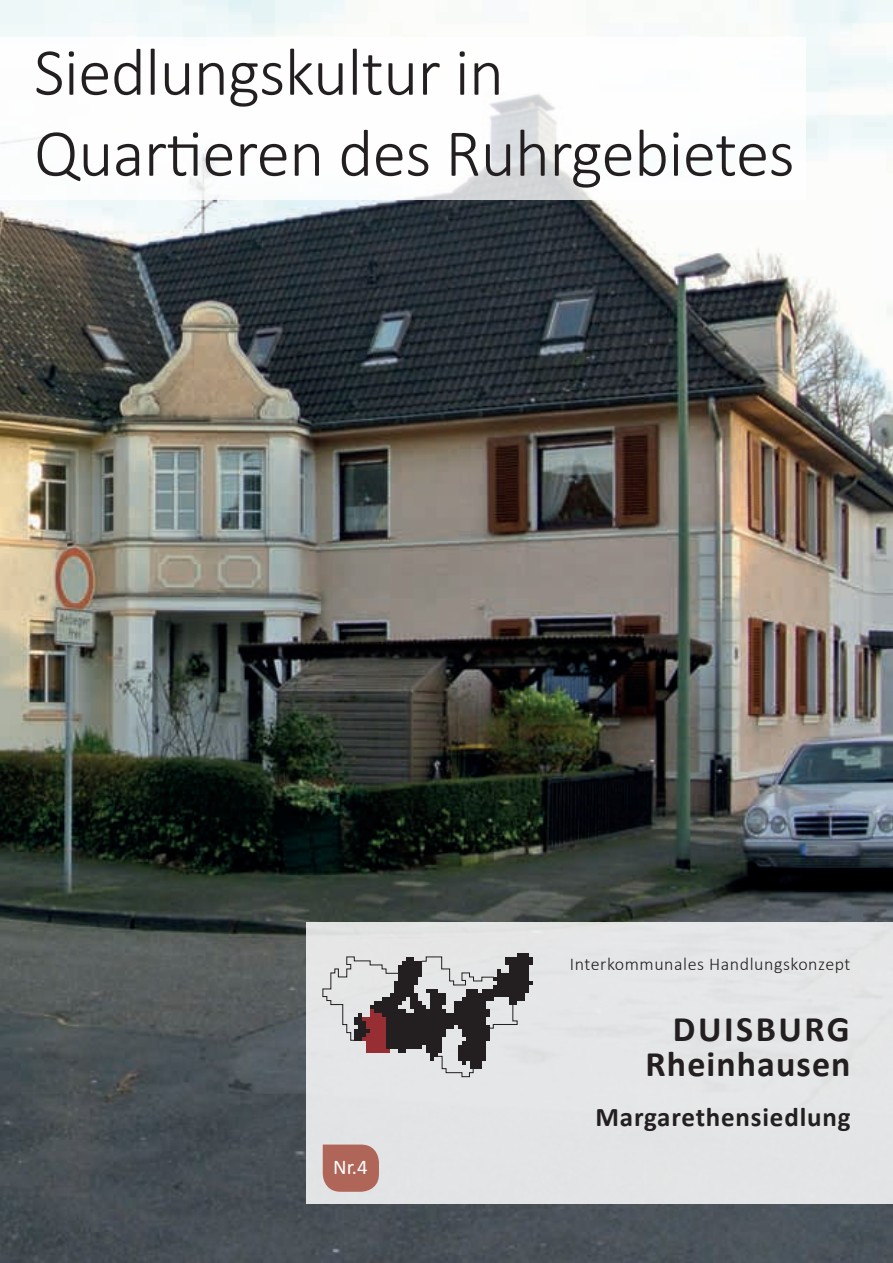
<style>
.page{position:relative;width:893px;height:1263px;background:#fff}
.page>*{position:absolute;margin:0;border:0;box-sizing:border-box;transform-origin:0 0}
.t1{font:300 67.5px/81px "Calibri";letter-spacing:-.01em;color:#231f20}
.t2{font:700 36px/35.7px "Calibri";letter-spacing:.03em;color:#231f20;text-align:right}
.t3{font:700 27px "Calibri";letter-spacing:.03em;color:#231f20}
.t4{font:21px "Calibri";color:#fff}
.t5{font:300 18px "Calibri";letter-spacing:.03em;color:#231f20}
</style>
<div class="page">
<img style="left:0;top:0;width:893px;height:1263px">
<div style="left:306px;top:922px;width:587px;height:281px;background:#e4e5e6"></div>
<svg style="left:322px;top:953px;width:211px;height:124px"></svg>
<svg style="left:323px;top:1144px;width:56px;height:48px;background:#b37164"></svg>
<div style="left:0;top:37px;width:806px;height:163px;background:#fff"></div>
<p class="t1" style="left:34px;top:31px;width:762px">Siedlungskultur in<br>Quartieren des Ruhrgebietes</p>
<p class="t5" style="left:570px;top:953px;width:282px">Interkommunales Handlungskonzept</p>
<p class="t4" style="left:333px;top:1154px;width:36px">Nr.4</p>
<p class="t2" style="left:646px;top:1009px;width:206px">DUISBURG<br>Rheinhausen</p>
<p class="t3" style="left:595px;top:1100px;width:257px">Margarethensiedlung</p>
</div>
